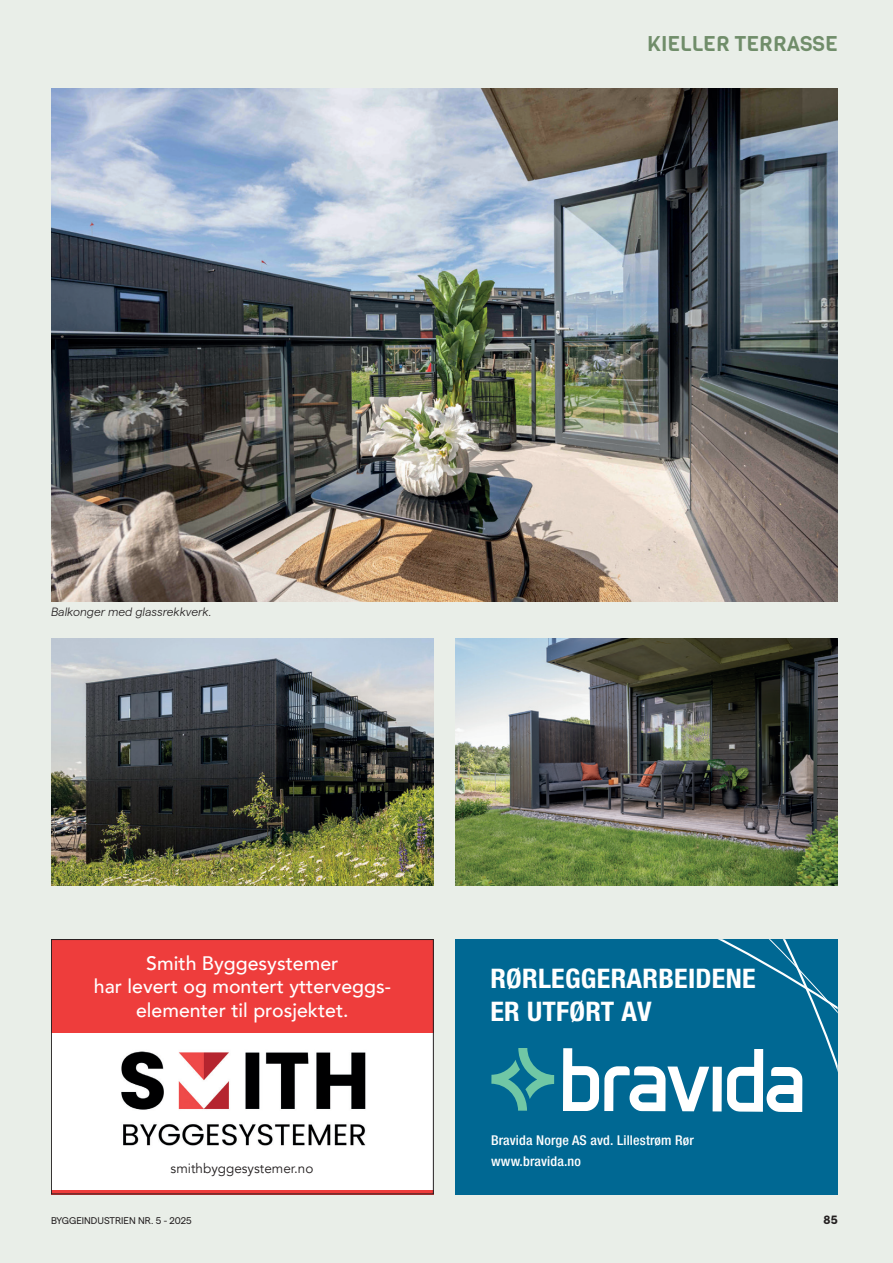
<style>
.page{position:relative;width:893px;height:1263px;background:#e9eee8}
.page>*{position:absolute;margin:0;border:0;box-sizing:border-box;transform-origin:0 0}
.t1{font:700 condensed 27px/32.4px "Helvetica Neue LT Std";letter-spacing:.01em;color:#fff;scale:1.04 1}
.t2{font:21px "Viga";color:#708d6a}
.t3{font:500 19.5px/23.4px "Avenir";color:#fff;text-align:center}
.t4{font:500 condensed 13.5px/21px "Helvetica Neue LT Std";letter-spacing:.01em;color:#fff;scale:1.04 1}
.t5{font:13.5px "Avenir";color:#231f20}
.t6{font:italic 300 12px "Matter";color:#231f20}
.t7{font:700 12px "Matter";color:#231f20}
.t8{font:9.75px "Matter";color:#231f20}
</style>
<div class="page">
<div style="left:455px;top:939px;width:383px;height:255px;background:#006893"></div>
<svg style="left:491px;top:1048px;width:63px;height:63px"></svg>
<svg style="left:563px;top:939px;width:275px;height:173px"></svg>
<div style="left:51px;top:939px;width:383px;height:255px;background:#fff"></div>
<img style="left:121px;top:1051px;width:245px;height:95px">
<div style="left:51px;top:939px;width:383px;height:94px;background:#ee3d3c"></div>
<hr style="left:51px;top:1190px;width:383px;height:4px;background:#ee3d3c">
<div style="left:51px;top:939px;width:383px;height:255px;border:1px solid #231f20"></div>
<img style="left:51px;top:88px;width:787px;height:514px">
<img style="left:51px;top:638px;width:383px;height:247px">
<img style="left:455px;top:638px;width:383px;height:247px">
<p class="t2" style="left:647px;top:30px;width:192px">KIELLER TERRASSE</p>
<p class="t6" style="left:51px;top:603px;width:162px">Balkonger med glassrekkverk.</p>
<p class="t3" style="left:94px;top:950px;width:298px">Smith Byggesystemer<br>har levert og montert ytterveggs&shy;elementer til prosjektet.</p>
<p class="t5" style="left:171px;top:1160px;width:144px">smithbyggesystemer.no</p>
<h1 class="t1" style="left:490px;top:962px;width:257px">RØRLEGGERARBEIDENE<br>ER UTFØRT AV</h1>
<p class="t4" style="left:491px;top:1130px;width:197px">Bravida Norge AS avd. Lillestrøm Rør www.bravida.no</p>
<p class="t8" style="left:51px;top:1213px;width:142px">BYGGEINDUSTRIEN NR. 5 - 2025</p>
<p class="t7" style="left:824px;top:1211px;width:16px">85</p>
</div>
